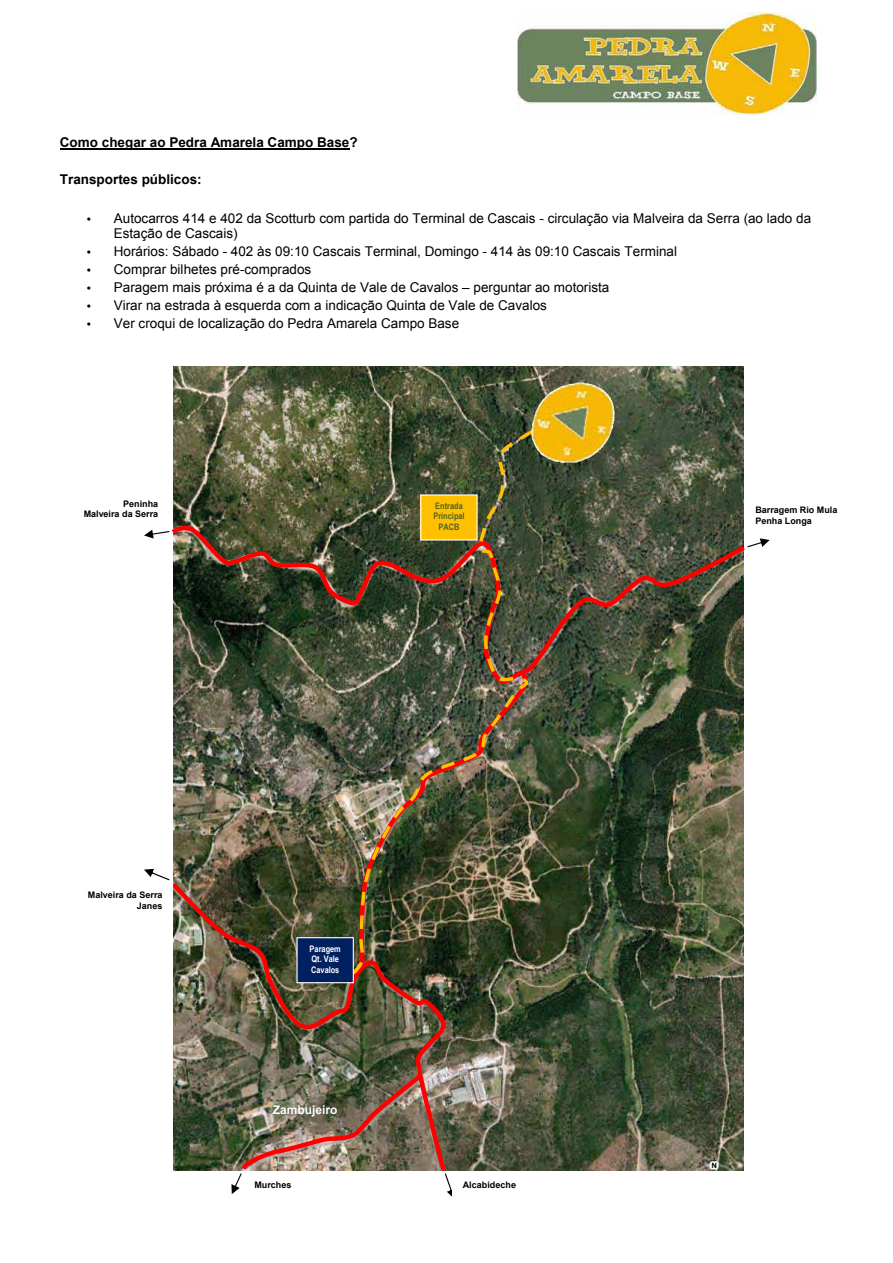
<style>
.page{position:relative;width:893px;height:1263px;background:#fff}
.page>*{position:absolute;margin:0;border:0;box-sizing:border-box;transform-origin:0 0}
.t1{font:13.5px/15.5px "Arial";color:#000}
.t2{font:700 13.5px "Arial";color:#000}
.t3{font:700 12px "Arial";color:#fff}
.t4{font:700 9px/10.6px "Arial";color:#000;text-align:right}
.t5{font:700 9px/10.4px "Arial Narrow";color:#fff}
.t6{font:700 9px/10.4px "Arial Narrow";color:#4f6228;text-align:center}
</style>
<div class="page">
<img style="left:518px;top:13px;width:298px;height:101px">
<img style="left:173px;top:367px;width:571px;height:803px">
<hr style="left:60px;top:149px;width:289px;height:1px;background:#000">
<img style="left:168px;top:878px;width:283px;height:297px">
<img style="left:171px;top:519px;width:578px;height:165px">
<img style="left:348px;top:425px;width:191px;height:553px">
<div style="left:297px;top:938px;width:56px;height:45px;background:#002060"></div>
<div style="left:296px;top:937px;width:58px;height:46px;border:1px solid #fff"></div>
<div style="left:70px;top:884px;width:103px;height:32px;background:#fff"></div>
<svg style="left:144px;top:869px;width:25px;height:11px"></svg>
<svg style="left:445px;top:1173px;width:7px;height:24px"></svg>
<svg style="left:144px;top:530px;width:26px;height:9px"></svg>
<svg style="left:747px;top:538px;width:22px;height:9px"></svg>
<img style="left:231px;top:1069px;width:196px;height:125px">
<div style="left:744px;top:500px;width:107px;height:32px;background:#fff"></div>
<div style="left:244px;top:1174px;width:70px;height:32px;background:#fff"></div>
<div style="left:421px;top:495px;width:56px;height:45px;background:#ffc000"></div>
<img style="left:530px;top:383px;width:86px;height:79px">
<p class="t2" style="left:60px;top:134px;width:299px">Como chegar ao Pedra Amarela Campo Base?</p>
<p class="t2" style="left:60px;top:170px;width:143px">Transportes públicos:</p>
<p class="t1" style="left:114px;top:210px;width:699px;text-indent:-27px">• Autocarros 414 e 402 da Scotturb com partida do Terminal de Cascais - circulação via Malveira da Serra (ao lado da<br>Estação de Cascais)</p>
<p class="t1" style="left:87px;top:244px;width:592px">• Horários: Sábado - 402 às 09:10 Cascais Terminal, Domingo - 414 às 09:10 Cascais Terminal</p>
<p class="t1" style="left:87px;top:262px;width:226px">• Comprar bilhetes pré-comprados</p>
<p class="t1" style="left:87px;top:280px;width:524px">• Paragem mais próxima é a da Quinta de Vale de Cavalos – perguntar ao motorista</p>
<p class="t1" style="left:87px;top:298px;width:462px">• Virar na estrada à esquerda com a indicação Quinta de Vale de Cavalos</p>
<p class="t1" style="left:87px;top:316px;width:374px">• Ver croqui de localização do Pedra Amarela Campo Base</p>
<p class="t4" style="left:84px;top:499px;width:76px">Peninha<br>Malveira da Serra</p>
<p class="t4" style="left:755px;top:505px;width:83px;text-align:left">Barragem Rio Mula<br>Penha Longa</p>
<p class="t6" style="left:433px;top:501px;width:33px">Entrada<br>Principal<br>PACB</p>
<p class="t4" style="left:88px;top:890px;width:76px">Malveira da Serra<br>Janes</p>
<p class="t5" style="left:310px;top:944px;width:33px">Paragem<br>Qt. Vale<br>Cavalos</p>
<p class="t3" style="left:273px;top:1102px;width:66px">Zambujeiro</p>
<p class="t4" style="left:254px;top:1180px;width:39px">Murches</p>
<p class="t4" style="left:463px;top:1180px;width:55px">Alcabideche</p>
</div>
